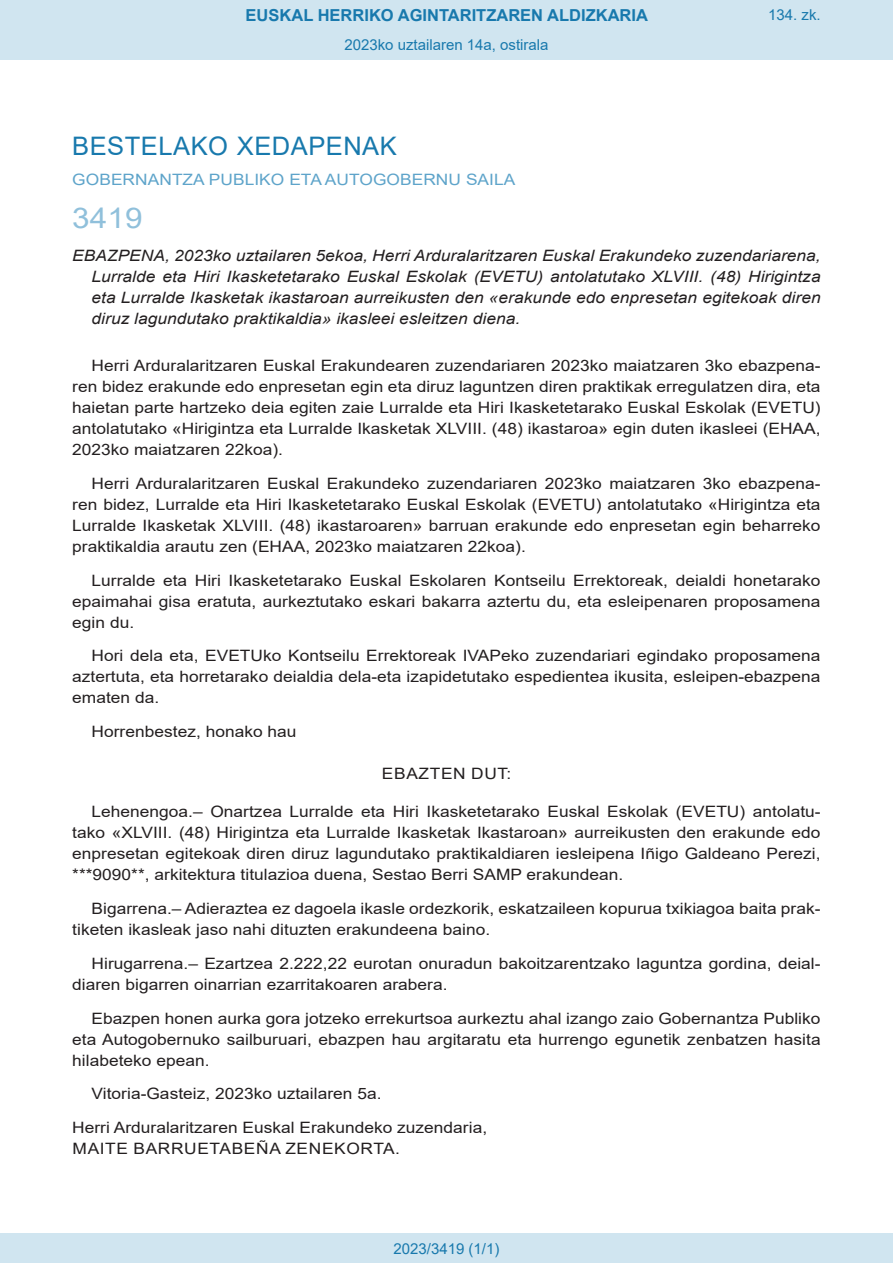
<style>
.page{position:relative;width:893px;height:1263px;background:#fff}
.page>*{position:absolute;margin:0;border:0;box-sizing:border-box;transform-origin:0 0}
.BOPVOrden{font:28.5px "Arial";color:#90c0db;scale:1.11 1}
.BOPVSeccion{font:25.5px "Arial";letter-spacing:.02em;color:#1879ad}
.t1{font:700 16.5px "Arial";color:#1879ad}
.BOPVDetalle{font:15.6px/21px "Arial";color:#231f20;text-align:justify;scale:1.11 1}
.BOPVTitulo{font:italic 15.6px/21px "Arial";color:#231f20;text-align:justify;scale:1.11 1}
.BOPVFirmaPuesto{font:15.6px "Arial";color:#231f20;scale:1.11 1}
.BOPVOrganismo{font:15.6px "Arial";letter-spacing:.005em;color:#5ea4ca;scale:1.11 1}
.BOPVFirmaLugFec{font:15.6px "Arial";color:#231f20;scale:1.11 1}
.BOPVFirmaNombre{font:15.6px "Arial";letter-spacing:.035em;color:#231f20;scale:1.11 1}
.BOPVClave{font:15.6px "Arial";letter-spacing:.035em;color:#231f20;scale:1.11 1}
.Paginacion_Centro{font:15px "Arial";color:#1879ad}
</style>
<div class="page">
<div style="left:0;top:0;width:893px;height:60px;background:#d0e5f0"></div>
<div style="left:0;top:1233px;width:893px;height:30px;background:#d0e5f0"></div>
<p class="t1" style="left:246px;top:3px;width:404px">EUSKAL HERRIKO AGINTARITZAREN ALDIZKARIA</p>
<p class="Paginacion_Centro" style="left:344px;top:35px;width:206px">2023ko uztailaren 14a, ostirala</p>
<p class="Paginacion_Centro" style="left:768px;top:5px;width:54px">134. zk.</p>
<p class="BOPVSeccion" style="left:72px;top:128px;width:326px">BESTELAKO XEDAPENAK</p>
<p class="BOPVOrganismo" style="left:72px;top:169px;width:401px">GOBERNANTZA PUBLIKO ETA AUTOGOBERNU SAILA</p>
<p class="BOPVOrden" style="left:72px;top:198px;width:65px">3419</p>
<p class="BOPVTitulo" style="left:92px;top:246px;width:658px;text-indent:-19px">EBAZPENA, 2023ko uztailaren 5ekoa, Herri Arduralaritzaren Euskal Erakundeko zuzendariarena, Lurralde eta Hiri Ikasketetarako Euskal Eskolak (EVETU) antolatutako XLVIII. (48) Hirigintza eta Lurralde Ikasketak ikastaroan aurreikusten den «erakunde edo enpresetan egitekoak diren diruz lagundutako praktikaldia» ikasleei esleitzen diena.</p>
<p class="BOPVDetalle" style="left:72px;top:355px;width:676px;text-indent:19px">Herri Arduralaritzaren Euskal Erakundearen zuzendariaren 2023ko maiatzaren 3ko ebazpena&shy;ren bidez erakunde edo enpresetan egin eta diruz laguntzen diren praktikak erregulatzen dira, eta haietan parte hartzeko deia egiten zaie Lurralde eta Hiri Ikasketetarako Euskal Eskolak (EVETU) antolatutako «Hirigintza eta Lurralde Ikasketak XLVIII. (48) ikastaroa» egin duten ikasleei (EHAA, 2023ko maiatzaren 22koa).</p>
<p class="BOPVDetalle" style="left:72px;top:473px;width:676px;text-indent:19px">Herri Arduralaritzaren Euskal Erakundeko zuzendariaren 2023ko maiatzaren 3ko ebazpena&shy;ren bidez, Lurralde eta Hiri Ikasketetarako Euskal Eskolak (EVETU) antolatutako «Hirigintza eta Lurralde Ikasketak XLVIII. (48) ikastaroaren» barruan erakunde edo enpresetan egin beharreko praktikaldia arautu zen (EHAA, 2023ko maiatzaren 22koa).</p>
<p class="BOPVDetalle" style="left:72px;top:569px;width:676px;text-indent:19px">Lurralde eta Hiri Ikasketetarako Euskal Eskolaren Kontseilu Errektoreak, deialdi honetarako epaimahai gisa eratuta, aurkeztutako eskari bakarra aztertu du, eta esleipenaren proposamena egin du.</p>
<p class="BOPVDetalle" style="left:72px;top:645px;width:676px;text-indent:19px">Hori dela eta, EVETUko Kontseilu Errektoreak IVAPeko zuzendariari egindako proposamena aztertuta, eta horretarako deialdia dela-eta izapidetutako espedientea ikusita, esleipen-ebazpena ematen da.</p>
<p class="BOPVDetalle" style="left:92px;top:721px;width:186px">Horrenbestez, honako hau</p>
<p class="BOPVClave" style="left:382px;top:763px;width:118px">EBAZTEN DUT:</p>
<p class="BOPVDetalle" style="left:72px;top:801px;width:676px;text-indent:19px">Lehenengoa.– Onartzea Lurralde eta Hiri Ikasketetarako Euskal Eskolak (EVETU) antolatu&shy;tako «XLVIII. (48) Hirigintza eta Lurralde Ikasketak Ikastaroan» aurreikusten den erakunde edo enpresetan egitekoak diren diruz lagundutako praktikaldiaren iesleipena Iñigo Galdeano Perezi, ***9090**, arkitektura titulazioa duena, Sestao Berri SAMP erakundean.</p>
<p class="BOPVDetalle" style="left:72px;top:898px;width:676px;text-indent:19px">Bigarrena.– Adieraztea ez dagoela ikasle ordezkorik, eskatzaileen kopurua txikiagoa baita prak&shy;tiketen ikasleak jaso nahi dituzten erakundeena baino.</p>
<p class="BOPVDetalle" style="left:72px;top:953px;width:676px;text-indent:19px">Hirugarrena.– Ezartzea 2.222,22 eurotan onuradun bakoitzarentzako laguntza gordina, deial&shy;diaren bigarren oinarrian ezarritakoaren arabera.</p>
<p class="BOPVDetalle" style="left:72px;top:1007px;width:676px;text-indent:19px">Ebazpen honen aurka gora jotzeko errekurtsoa aurkeztu ahal izango zaio Gobernantza Publiko eta Autogobernuko sailburuari, ebazpen hau argitaratu eta hurrengo egunetik zenbatzen hasita hilabeteko epean.</p>
<p class="BOPVFirmaLugFec" style="left:92px;top:1083px;width:263px">Vitoria-Gasteiz, 2023ko uztailaren 5a.</p>
<p class="BOPVFirmaPuesto" style="left:72px;top:1117px;width:375px">Herri Arduralaritzaren Euskal Erakundeko zuzendaria,</p>
<p class="BOPVFirmaNombre" style="left:73px;top:1138px;width:296px">MAITE BARRUETABEÑA ZENEKORTA.</p>
<p class="Paginacion_Centro" style="left:393px;top:1238px;width:107px">2023/3419 (1/1)</p>
</div>
